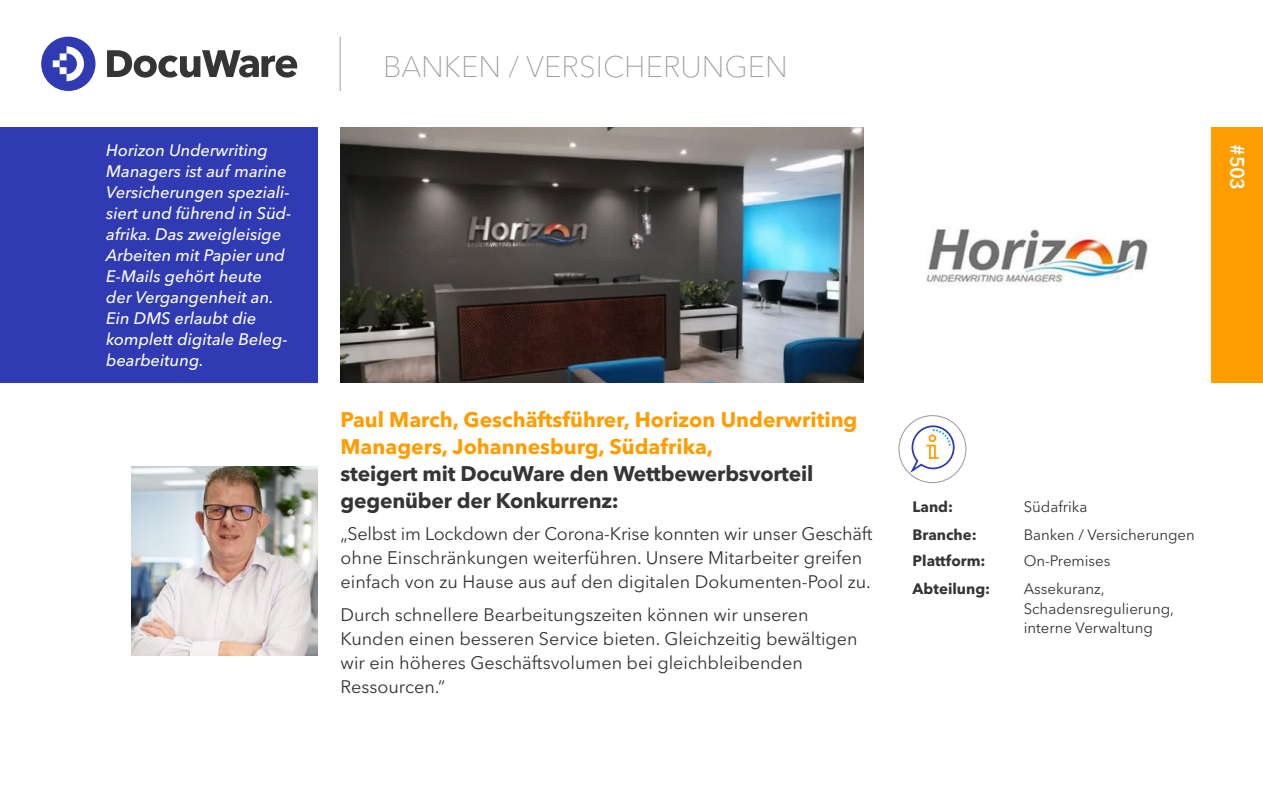
<style>
.page{position:relative;width:1263px;height:787px;background:#fff}
.page>*{position:absolute;margin:0;border:0;box-sizing:border-box;transform-origin:0 0}
.t1{font:100 29.4px "Avenir Next LT Pro";color:#9e9e9e}
.t2{font:700 21px/27px "Avenir Next LT Pro";color:#ff9d00}
.t3{font:700 21px/27px "Avenir Next LT Pro";letter-spacing:-.01em;color:#353535}
.t4{font:600 19.5px "Avenir Next LT Pro";color:#fff}
.t5{font:18px/24px "Avenir Next LT Pro";color:#353535}
.t6{font:italic 500 16.5px/21px "Avenir Next LT Pro";color:#fff}
.t7{font:15px/19.5px "Avenir Next LT Pro";color:#353535}
.t8{font:700 15px "Avenir Next LT Pro";color:#353535}
</style>
<div class="page">
<svg style="left:41px;top:37px;width:55px;height:54px"></svg>
<svg style="left:107px;top:50px;width:190px;height:28px"></svg>
<hr style="left:340px;top:37px;width:1px;height:54px;background:#9e9e9e">
<div style="left:1212px;top:128px;width:51px;height:255px;background:#ff9d00"></div>
<div style="left:0;top:128px;width:317px;height:255px;background:#303ab2"></div>
<div style="left:898px;top:415px;width:68px;height:68px;border:1px solid #9e9e9e;border-radius:50%"></div>
<svg style="left:908px;top:424px;width:47px;height:51px"></svg>
<img style="left:341px;top:128px;width:522px;height:255px">
<img style="left:132px;top:466px;width:185px;height:189px">
<img style="left:926px;top:228px;width:222px;height:55px">
<p class="t6" style="left:106px;top:140px;width:187px">Horizon Underwriting<br>Managers ist auf marine<br>Versicherungen speziali&shy;siert und führend in Süd&shy;afrika. Das zweigleisige<br>Arbeiten mit Papier und<br>E-Mails gehört heute der Vergangenheit an.<br>Ein DMS erlaubt die komplett digitale Beleg&shy;bearbeitung.</p>
<h1 class="t1" style="left:383px;top:49px;width:406px">BANKEN / VERSICHERUNGEN</h1>
<p class="t4" style="left:1249px;top:144px;width:47px;rotate:90deg">#503</p>
<p class="t2" style="left:341px;top:406px;width:518px">Paul March, Geschäftsführer, Horizon Underwriting<br>Managers, Johannesburg, Südafrika,</p>
<p class="t3" style="left:341px;top:460px;width:474px">steigert mit DocuWare den Wettbewerbsvorteil gegenüber der Konkurrenz:</p>
<p class="t5" style="left:341px;top:522px;width:533px">„Selbst im Lockdown der Corona-Krise konnten wir unser Geschäft ohne Einschränkungen weiterführen. Unsere Mitarbeiter greifen einfach von zu Hause aus auf den digitalen Dokumenten-Pool zu.</p>
<p class="t5" style="left:341px;top:602px;width:519px">Durch schnellere Bearbeitungszeiten können wir unseren Kunden einen besseren Service bieten. Gleichzeitig bewältigen wir ein höheres Geschäftsvolumen bei gleichbleibenden Ressourcen.“</p>
<p class="t8" style="left:913px;top:497px;width:42px">Land:</p>
<p class="t7" style="left:1024px;top:496px;width:65px">Südafrika</p>
<p class="t8" style="left:913px;top:525px;width:66px">Branche:</p>
<p class="t7" style="left:1024px;top:524px;width:173px">Banken / Versicherungen</p>
<p class="t8" style="left:913px;top:551px;width:74px">Plattform:</p>
<p class="t7" style="left:1024px;top:551px;width:88px">On-Premises</p>
<p class="t8" style="left:913px;top:579px;width:79px">Abteilung:</p>
<p class="t7" style="left:1024px;top:579px;width:152px">Assekuranz,<br>Schadensregulierung, interne Verwaltung</p>
</div>
